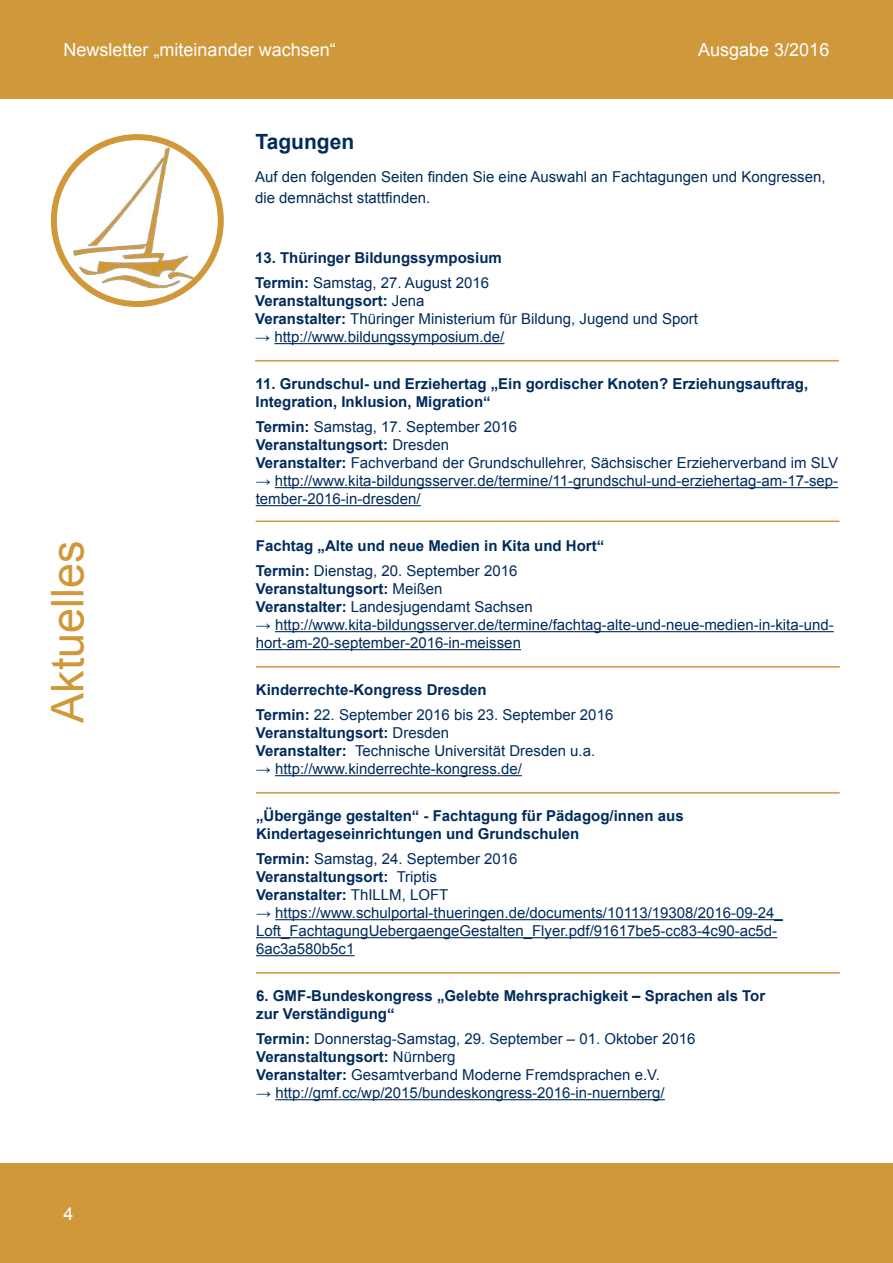
<style>
.page{position:relative;width:893px;height:1263px;background:#fff}
.page>*{position:absolute;margin:0;border:0;box-sizing:border-box;transform-origin:0 0}
.t1{font:45px "Arial";color:#d09839}
.t2{font:700 21px "Arial";color:#002b5c}
.t3{font:18px "Arial";color:#fff}
.t4{font:15px/18px "Arial";color:#002b5c}
.t5{font:700 15px/18px "Arial";color:#002b5c}
.s1{font-weight:700}
</style>
<div class="page">
<img style="left:54px;top:137px;width:167px;height:167px;border-radius:83px">
<div style="left:51px;top:134px;width:173px;height:173px;border:6px solid #d09839;border-radius:50%"></div>
<div style="left:0;top:1164px;width:893px;height:99px;background:#cf983b"></div>
<div style="left:0;top:0;width:893px;height:99px;background:#cf983b"></div>
<hr style="left:274px;top:343px;width:230px;height:1px;background:#002b5c">
<hr style="left:255px;top:360px;width:584px;height:2px;background:#d09839">
<hr style="left:275px;top:631px;width:559px;height:1px;background:#002b5c">
<hr style="left:256px;top:649px;width:265px;height:1px;background:#002b5c">
<hr style="left:256px;top:666px;width:584px;height:2px;background:#d09839">
<hr style="left:275px;top:775px;width:247px;height:1px;background:#002b5c">
<hr style="left:256px;top:792px;width:584px;height:2px;background:#d09839">
<hr style="left:275px;top:919px;width:508px;height:1px;background:#002b5c">
<hr style="left:256px;top:937px;width:521px;height:1px;background:#002b5c">
<hr style="left:256px;top:955px;width:98px;height:1px;background:#002b5c">
<hr style="left:275px;top:1099px;width:390px;height:1px;background:#002b5c">
<hr style="left:256px;top:972px;width:584px;height:2px;background:#d09839">
<hr style="left:275px;top:487px;width:563px;height:1px;background:#002b5c">
<hr style="left:256px;top:505px;width:165px;height:1px;background:#002b5c">
<hr style="left:256px;top:521px;width:583px;height:1px;background:#d09839">
<p class="t3" style="left:64px;top:38px;width:274px">Newsletter „miteinander wachsen“</p>
<p class="t3" style="left:698px;top:38px;width:133px">Ausgabe 3/2016</p>
<h2 class="t2" style="left:255px;top:128px;width:100px">Tagungen</h2>
<p class="t4" style="left:255px;top:167px;width:572px;line-height:21px">Auf den folgenden Seiten finden Sie eine Auswahl an Fachtagungen und Kongressen, die demnächst stattfinden.</p>
<p class="t5" style="left:255px;top:249px;width:248px">13. Thüringer Bildungssymposium</p>
<p class="t4" style="left:255px;top:274px;width:444px"><span class="s1">Termin:</span> Samstag, 27. August 2016<br><span class="s1">Veranstaltungsort:</span> Jena<br><span class="s1">Veranstalter:</span> Thüringer Ministerium für Bildung, Jugend und Sport</p>
<p class="t4" style="left:255px;top:328px;width:251px">→ http://www.bildungssymposium.de/</p>
<p class="t5" style="left:256px;top:375px;width:554px">11. Grundschul- und Erziehertag „Ein gordischer Knoten? Erziehungsauftrag,<br>Integration, Inklusion, Migration“</p>
<h1 class="t1" style="left:38px;top:723px;width:184px;rotate:-90deg">Aktuelles</h1>
<p class="t3" style="left:64px;top:1202px;width:12px">4</p>
<p class="t4" style="left:256px;top:418px;width:584px"><span class="s1">Termin:</span> Samstag, 17. September 2016<br><span class="s1">Veranstaltungsort:</span> Dresden<br><span class="s1">Veranstalter:</span> Fachverband der Grundschullehrer, Sächsischer Erzieherverband im SLV</p>
<p class="t4" style="left:256px;top:472px;width:584px">→ http://www.kita-bildungsserver.de/termine/11-grundschul-und-erziehertag-am-17-sep&shy;tember-2016-in-dresden/</p>
<p class="t5" style="left:256px;top:537px;width:350px">Fachtag „Alte und neue Medien in Kita und Hort“</p>
<p class="t4" style="left:256px;top:562px;width:278px"><span class="s1">Termin:</span> Dienstag, 20. September 2016<br><span class="s1">Veranstaltungsort:</span> Meißen<br><span class="s1">Veranstalter:</span> Landesjugendamt Sachsen</p>
<p class="t4" style="left:256px;top:616px;width:579px">→ http://www.kita-bildungsserver.de/termine/fachtag-alte-und-neue-medien-in-kita-und&shy;hort-am-20-september-2016-in-meissen</p>
<p class="t5" style="left:256px;top:681px;width:232px">Kinderrechte-Kongress Dresden</p>
<p class="t4" style="left:256px;top:706px;width:359px"><span class="s1">Termin:</span> 22. September 2016 bis 23. September 2016<br><span class="s1">Veranstaltungsort:</span> Dresden<br><span class="s1">Veranstalter:</span> Technische Universität Dresden u.a.</p>
<p class="t4" style="left:256px;top:760px;width:267px">→ http://www.kinderrechte-kongress.de/</p>
<p class="t5" style="left:256px;top:807px;width:429px">„Übergänge gestalten“ - Fachtagung für Pädagog/innen aus<br>Kindertageseinrichtungen und Grundschulen</p>
<p class="t4" style="left:256px;top:850px;width:263px"><span class="s1">Termin:</span> Samstag, 24. September 2016<br><span class="s1">Veranstaltungsort:</span> Triptis<br><span class="s1">Veranstalter:</span> ThILLM, LOFT</p>
<p class="t4" style="left:256px;top:904px;width:528px">→ https://www.schulportal-thueringen.de/documents/10113/19308/2016-09-24_<br>Loft_FachtagungUebergaengeGestalten_Flyer.pdf/91617be5-cc83-4c90-ac5d-<br>6ac3a580b5c1</p>
<p class="t5" style="left:256px;top:987px;width:511px">6. GMF-Bundeskongress „Gelebte Mehrsprachigkeit – Sprachen als Tor zur Verständigung“</p>
<p class="t4" style="left:256px;top:1030px;width:441px"><span class="s1">Termin:</span> Donnerstag-Samstag, 29. September – 01. Oktober 2016<br><span class="s1">Veranstaltungsort:</span> Nürnberg<br><span class="s1">Veranstalter:</span> Gesamtverband Moderne Fremdsprachen e.V.</p>
<p class="t4" style="left:256px;top:1084px;width:410px">→ http://gmf.cc/wp/2015/bundeskongress-2016-in-nuernberg/</p>
</div>
